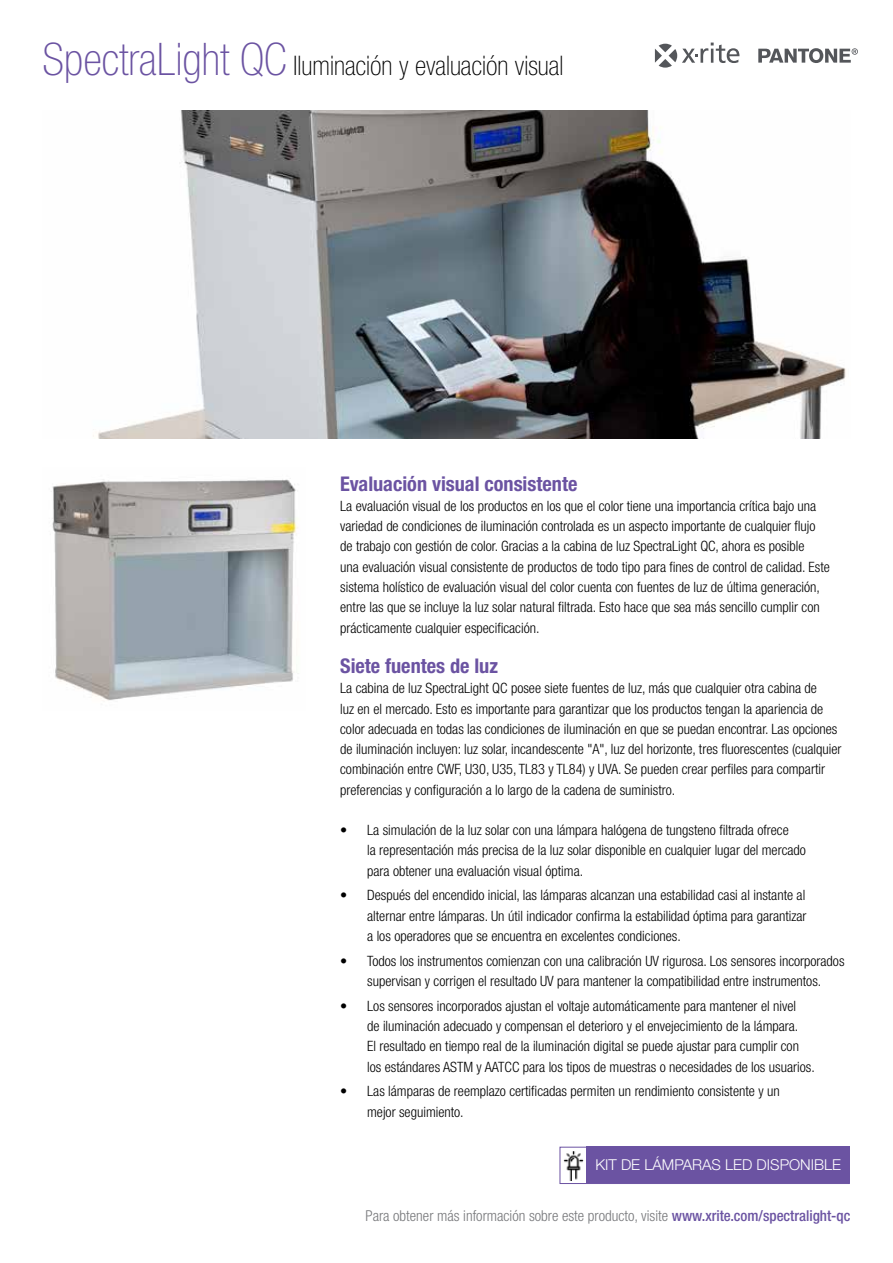
<style>
.page{position:relative;width:893px;height:1263px;background:#fff}
.page>*{position:absolute;margin:0;border:0;box-sizing:border-box;transform-origin:0 0}
.t1{font:100 condensed 27px "Helvetica Neue LT Std";color:#000}
.t2{font:700 condensed 20.25px "Helvetica Neue LT Std";color:#6b53a2}
.t3{font:300 condensed 15px "Helvetica Neue LT Std";color:#77787b}
.t4{font:300 15px "Helvetica Neue LT Std";color:#fff}
.t5{font:300 condensed 14.25px/20.2px "Helvetica Neue LT Std";color:#000}
.s1{font-size:45px;color:#6b53a2}
.s2{font-weight:500;color:#6b53a2}
</style>
<div class="page">
<svg style="left:758px;top:48px;width:100px;height:15px"></svg>
<svg style="left:655px;top:43px;width:84px;height:25px"></svg>
<img style="left:93px;top:111px;width:753px;height:328px">
<img style="left:51px;top:478px;width:248px;height:223px">
<div style="left:560px;top:1147px;width:290px;height:37px;border:1px solid #6b53a2"></div>
<div style="left:587px;top:1147px;width:263px;height:36px;background:#6b53a2"></div>
<img style="left:563px;top:1151px;width:21px;height:29px">
<h1 class="t1" style="left:43px;top:50px;width:522px"><span class="s1">SpectraLight QC</span> Iluminación y evaluación visual</h1>
<h2 class="t2" style="left:340px;top:471px;width:239px">Evaluación visual consistente</h2>
<p class="t5" style="left:340px;top:496px;width:491px">La evaluación visual de los productos en los que el color tiene una importancia crítica bajo una variedad de condiciones de iluminación controlada es un aspecto importante de cualquier flujo de trabajo con gestión de color. Gracias a la cabina de luz SpectraLight QC, ahora es posible<br>una evaluación visual consistente de productos de todo tipo para fines de control de calidad. Este sistema holístico de evaluación visual del color cuenta con fuentes de luz de última generación, entre las que se incluye la luz solar natural filtrada. Esto hace que sea más sencillo cumplir con prácticamente cualquier especificación.</p>
<h2 class="t2" style="left:340px;top:653px;width:159px">Siete fuentes de luz</h2>
<p class="t5" style="left:340px;top:678px;width:503px">La cabina de luz SpectraLight QC posee siete fuentes de luz, más que cualquier otra cabina de<br>luz en el mercado. Esto es importante para garantizar que los productos tengan la apariencia de color adecuada en todas las condiciones de iluminación en que se puedan encontrar. Las opciones de iluminación incluyen: luz solar, incandescente "A", luz del horizonte, tres fluorescentes (cualquier combinación entre CWF, U30, U35, TL83 y TL84) y UVA. Se pueden crear perfiles para compartir preferencias y configuración a lo largo de la cadena de suministro.</p>
<p class="t5" style="left:367px;top:820px;width:440px;text-indent:-27px">• La simulación de la luz solar con una lámpara halógena de tungsteno filtrada ofrece<br>la representación más precisa de la luz solar disponible en cualquier lugar del mercado para obtener una evaluación visual óptima.</p>
<p class="t5" style="left:367px;top:885px;width:441px;text-align:justify;text-indent:-27px">• Después del encendido inicial, las lámparas alcanzan una estabilidad casi al instante al alternar entre lámparas. Un útil indicador confirma la estabilidad óptima para garantizar a los operadores que se encuentra en excelentes condiciones.</p>
<p class="t5" style="left:340px;top:950px;width:506px;text-align:center">• Todos los instrumentos comienzan con una calibración UV rigurosa. Los sensores incorporados supervisan y corrigen el resultado UV para mantener la compatibilidad entre instrumentos.</p>
<p class="t5" style="left:367px;top:995px;width:449px;text-indent:-27px">• Los sensores incorporados ajustan el voltaje automáticamente para mantener el nivel<br>de iluminación adecuado y compensan el deterioro y el envejecimiento de la lámpara.<br>El resultado en tiempo real de la iluminación digital se puede ajustar para cumplir con los estándares ASTM y AATCC para los tipos de muestras o necesidades de los usuarios.</p>
<p class="t5" style="left:367px;top:1081px;width:414px;text-indent:-27px">• Las lámparas de reemplazo certificadas permiten un rendimiento consistente y un mejor seguimiento.</p>
<p class="t4" style="left:595px;top:1156px;width:247px">KIT DE LÁMPARAS LED DISPONIBLE</p>
<p class="t3" style="left:365px;top:1206px;width:486px">Para obtener más información sobre este producto, visite <span class="s2">www.xrite.com/spectralight-qc</span></p>
</div>
